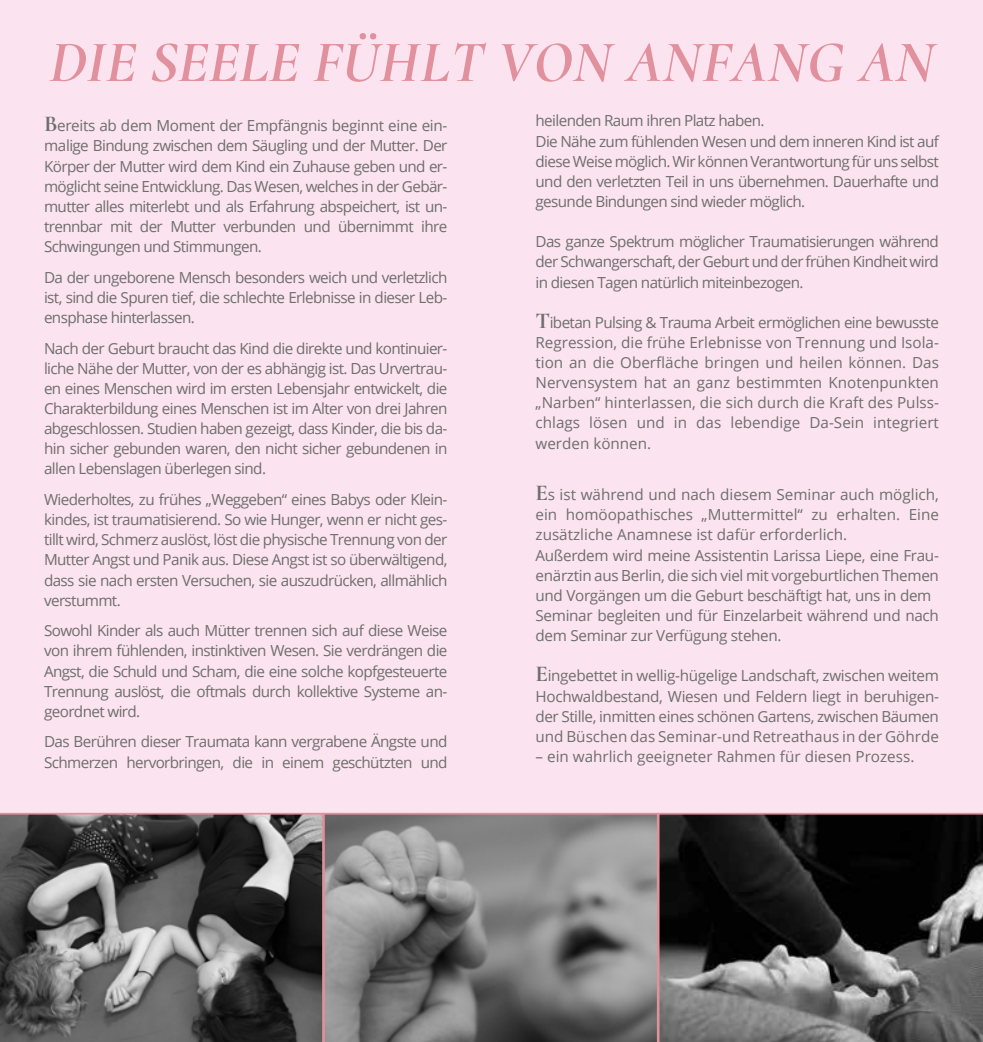
<style>
.page{position:relative;width:983px;height:1042px;background:#fff}
.page>*{position:absolute;margin:0;border:0;box-sizing:border-box;transform-origin:0 0}
.t1{font:italic 700 59.15px "Cormorant Garamond";letter-spacing:.01em;color:#e1919d}
.t2{font:15.22px/20.1px "Open Sans";letter-spacing:-.04em;color:#6e6e6e;text-align:justify}
.t3{font:15.22px/20.1px "Open Sans";letter-spacing:-.02em;color:#6e6e6e}
.t4{font:15.22px "Open Sans";color:#6e6e6e}
.s1{font-family:"Cormorant";font-weight:700;font-size:22.75px}
</style>
<div class="page">
<div style="left:0;top:0;width:982px;height:813px;background:#fbe3ef"></div>
<svg style="left:658px;top:813px;width:324px;height:229px;background:#474243"></svg>
<svg style="left:0;top:813px;width:323px;height:229px;background:#575656"></svg>
<svg style="left:323px;top:813px;width:335px;height:229px;background:#818080"></svg>
<h1 class="t1" style="left:49px;top:26px;width:886px">DIE SEELE FÜHLT VON ANFANG AN</h1>
<p class="t2" style="left:44px;top:115px;width:405px"><span class="s1">B</span>ereits ab dem Moment der Empfängnis beginnt eine ein&shy;malige Bindung zwischen dem Säugling und der Mutter. Der Körper der Mutter wird dem Kind ein Zuhause geben und er&shy;möglicht seine Entwicklung. Das Wesen, welches in der Gebär&shy;mutter alles miterlebt und als Erfahrung abspeichert, ist un&shy;trennbar mit der Mutter verbunden und übernimmt ihre Schwingungen und Stimmungen.</p>
<p class="t2" style="left:44px;top:267px;width:405px">Da der ungeborene Mensch besonders weich und verletzlich ist, sind die Spuren tief, die schlechte Erlebnisse in dieser Leb&shy;ensphase hinterlassen.</p>
<p class="t2" style="left:44px;top:338px;width:405px">Nach der Geburt braucht das Kind die direkte und kontinuier&shy;liche Nähe der Mutter, von der es abhängig ist. Das Urvertrau&shy;en eines Menschen wird im ersten Lebensjahr entwickelt, die Charakterbildung eines Menschen ist im Alter von drei Jahren abgeschlossen. Studien haben gezeigt, dass Kinder, die bis da&shy;hin sicher gebunden waren, den nicht sicher gebundenen in allen Lebenslagen überlegen sind.</p>
<p class="t2" style="left:44px;top:489px;width:405px">Wiederholtes, zu frühes „Weggeben“ eines Babys oder Klein&shy;kindes, ist traumatisierend. So wie Hunger, wenn er nicht ges&shy;tillt wird, Schmerz auslöst, löst die physische Trennung von der Mutter Angst und Panik aus. Diese Angst ist so überwältigend, dass sie nach ersten Versuchen, sie auszudrücken, allmählich verstummt.</p>
<p class="t2" style="left:44px;top:620px;width:405px">Sowohl Kinder als auch Mütter trennen sich auf diese Weise von ihrem fühlenden, instinktiven Wesen. Sie verdrängen die Angst, die Schuld und Scham, die eine solche kopfgesteuerte Trennung auslöst, die oftmals durch kollektive Systeme an&shy;geordnet wird.</p>
<p class="t2" style="left:44px;top:731px;width:405px">Das Berühren dieser Traumata kann vergrabene Ängste und<br>Schmerzen hervorbringen, die in einem geschützten und</p>
<p class="t2" style="left:535px;top:110px;width:405px;text-align:left">heilenden Raum ihren Platz haben.<br>Die Nähe zum fühlenden Wesen und dem inneren Kind ist auf diese Weise möglich. Wir können Verantwortung für uns selbst und den verletzten Teil in uns übernehmen. Dauerhafte und gesunde Bindungen sind wieder möglich.</p>
<p class="t2" style="left:535px;top:231px;width:405px">Das ganze Spektrum möglicher Traumatisierungen während der Schwangerschaft, der Geburt und der frühen Kindheit wird in diesen Tagen natürlich miteinbezogen.</p>
<p class="t2" style="left:535px;top:312px;width:405px"><span class="s1">T</span>ibetan Pulsing &amp; Trauma Arbeit ermöglichen eine bewusste Regression, die frühe Erlebnisse von Trennung und Isola&shy;tion an die Oberfläche bringen und heilen können. Das Nervensystem hat an ganz bestimmten Knotenpunkten „Narben“ hinterlassen, die sich durch die Kraft des Pulss&shy;chlags lösen und in das lebendige Da-Sein integriert werden können.</p>
<p class="t3" style="left:535px;top:484px;width:405px"><span class="s1">E</span>s ist während und nach diesem Seminar auch möglich, ein homöopathisches „Muttermittel“ zu erhalten. Eine zusätzliche Anamnese ist dafür erforderlich.<br>Außerdem wird meine Assistentin Larissa Liepe, eine Frau&shy;enärztin aus Berlin, die sich viel mit vorgeburtlichen Themen und Vorgängen um die Geburt beschäftigt hat, uns in dem Seminar begleiten und für Einzelarbeit während und nach dem Seminar zur Verfügung stehen.</p>
<p class="t2" style="left:535px;top:665px;width:405px"><span class="s1">E</span>ingebettet in wellig-hügelige Landschaft, zwischen weitem Hochwaldbestand, Wiesen und Feldern liegt in beruhigen&shy;der Stille, inmitten eines schönen Gartens, zwischen Bäumen und Büschen das Seminar-und Retreathaus in der Göhrde</p>
<p class="t4" style="left:535px;top:746px;width:380px">– ein wahrlich geeigneter Rahmen für diesen Prozess.</p>
</div>
